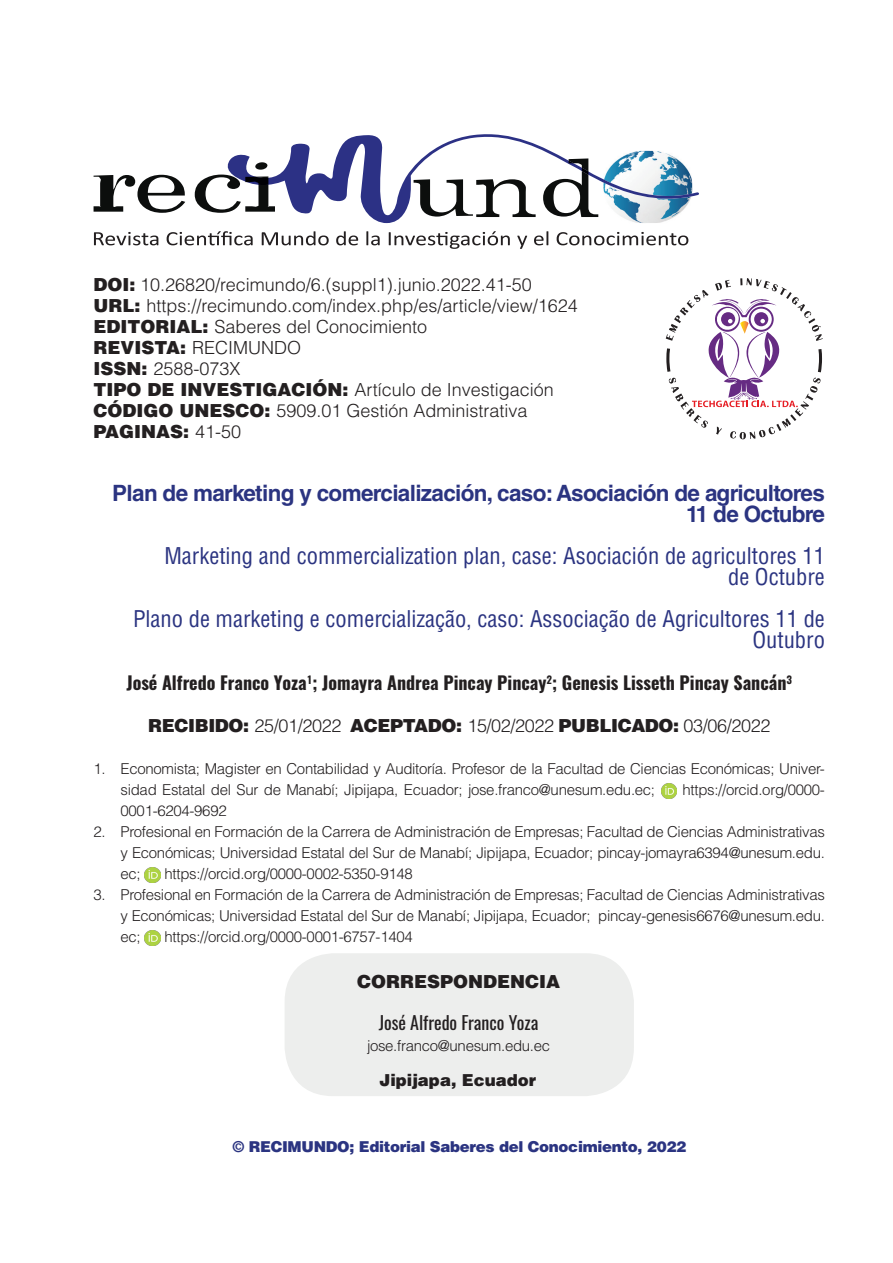
<style>
.page{position:relative;width:893px;height:1263px;background:#fff}
.page>*{position:absolute;margin:0;border:0;box-sizing:border-box;transform-origin:0 0}
.t1{font:condensed 22.5px "Helvetica LT Std";color:#2b3481}
.t2{font:700 22.5px/21px "Helvetica LT Std";letter-spacing:-.03em;color:#2b3481;text-align:right}
.t3{font:300 18px "Helvetica LT Std";color:#231f20}
.t4{font:700 18px "Oswald";color:#231f20}
.t5{font:300 18px "Helvetica LT Std";letter-spacing:-.02em;color:#231f20}
.t6{font:900 18px "Helvetica LT Std";color:#231f20}
.t7{font:18px "Oswald";color:#231f20}
.t8{font:900 16.5px "Helvetica LT Std";color:#231f20}
.t9{font:300 15px/21px "Helvetica LT Std";letter-spacing:-.02em;color:#231f20;text-align:justify}
.t10{font:900 15px "Helvetica LT Std";letter-spacing:-.02em;color:#2b3481}
.s1{font-weight:900}
.s2{font-weight:300}
</style>
<div class="page">
<svg style="left:94px;top:175px;width:91px;height:38px"></svg>
<svg style="left:195px;top:134px;width:504px;height:89px"></svg>
<svg style="left:94px;top:232px;width:64px;height:13px"></svg>
<svg style="left:167px;top:231px;width:86px;height:14px"></svg>
<svg style="left:262px;top:231px;width:67px;height:14px"></svg>
<svg style="left:336px;top:231px;width:22px;height:14px"></svg>
<svg style="left:366px;top:231px;width:14px;height:14px"></svg>
<svg style="left:389px;top:231px;width:121px;height:18px"></svg>
<svg style="left:517px;top:236px;width:10px;height:13px"></svg>
<svg style="left:534px;top:231px;width:14px;height:14px"></svg>
<svg style="left:557px;top:232px;width:131px;height:13px"></svg>
<img style="left:661px;top:783px;width:16px;height:16px">
<img style="left:145px;top:867px;width:15px;height:16px">
<img style="left:145px;top:930px;width:15px;height:16px">
<div style="left:285px;top:953px;width:349px;height:143px;background:#edeeed;border-radius:49px"></div>
<svg style="left:666px;top:278px;width:157px;height:161px"></svg>
<p class="t3" style="left:94px;top:273px;width:440px"><span class="s1">DOI:</span> 10.26820/recimundo/6.(suppl1).junio.2022.41-50</p>
<p class="t3" style="left:94px;top:294px;width:486px"><span class="s1">URL:</span> https://recimundo.com/index.php/es/article/view/1624</p>
<p class="t3" style="left:94px;top:315px;width:335px"><span class="s1">EDITORIAL:</span> Saberes del Conocimiento</p>
<p class="t3" style="left:94px;top:336px;width:209px"><span class="s1">REVISTA:</span> RECIMUNDO</p>
<p class="t3" style="left:94px;top:357px;width:149px"><span class="s1">ISSN:</span> 2588-073X</p>
<p class="t3" style="left:94px;top:378px;width:462px"><span class="s1">TIPO DE INVESTIGACIÓN:</span> Artículo de Investigación</p>
<p class="t3" style="left:94px;top:399px;width:436px"><span class="s1">CÓDIGO UNESCO:</span> 5909.01 Gestión Administrativa</p>
<p class="t6" style="left:94px;top:420px;width:149px">PAGINAS: <span class="s2">41-50</span></p>
<p class="t2" style="left:112px;top:482px;width:714px">Plan de marketing y comercialización, caso: Asociación de agricultores<br>11 de Octubre</p>
<p class="t1" style="left:164px;top:542px;width:662px">Marketing and commercialization plan, case: Asociación de agricultores 11</p>
<p class="t1" style="left:728px;top:563px;width:98px">de Octubre</p>
<p class="t1" style="left:133px;top:605px;width:693px">Plano de marketing e comercialização, caso: Associação de Agricultores 11 de</p>
<p class="t1" style="left:752px;top:626px;width:74px">Outubro</p>
<p class="t4" style="left:126px;top:673px;width:667px">José Alfredo Franco Yoza<sup>1</sup>; Jomayra Andrea Pincay Pincay<sup>2</sup>; Genesis Lisseth Pincay Sancán<sup>3</sup></p>
<p class="t5" style="left:148px;top:714px;width:624px"><span class="s1">RECIBIDO:</span> 25/01/2022 <span class="s1">ACEPTADO:</span> 15/02/2022 <span class="s1">PUBLICADO:</span> 03/06/2022</p>
<p class="t9" style="left:121px;top:758px;width:706px;text-indent:-27px">1. Economista; Magister en Contabilidad y Auditoría. Profesor de la Facultad de Ciencias Económicas; Univer&shy;sidad Estatal del Sur de Manabí; Jipijapa, Ecuador; jose.franco@unesum.edu.ec;</p>
<p class="t9" style="left:683px;top:779px;width:144px">https://orcid.org/0000-</p>
<p class="t9" style="left:121px;top:800px;width:108px">0001-6204-9692</p>
<p class="t9" style="left:121px;top:821px;width:706px;text-indent:-27px">2. Profesional en Formación de la Carrera de Administración de Empresas; Facultad de Ciencias Administrativas y Económicas; Universidad Estatal del Sur de Manabí; Jipijapa, Ecuador; pincay-jomayra6394@unesum.edu. ec;</p>
<p class="t9" style="left:165px;top:863px;width:250px">https://orcid.org/0000-0002-5350-9148</p>
<p class="t9" style="left:121px;top:884px;width:706px;text-indent:-27px">3. Profesional en Formación de la Carrera de Administración de Empresas; Facultad de Ciencias Administrativas y Económicas; Universidad Estatal del Sur de Manabí; Jipijapa, Ecuador; pincay-genesis6676@unesum.edu. ec;</p>
<p class="t9" style="left:165px;top:926px;width:250px">https://orcid.org/0000-0001-6757-1404</p>
<p class="t6" style="left:357px;top:969px;width:204px">CORRESPONDENCIA</p>
<p class="t7" style="left:379px;top:1006px;width:161px">José Alfredo Franco Yoza</p>
<p class="t9" style="left:367px;top:1035px;width:185px">jose.franco@unesum.edu.ec</p>
<p class="t8" style="left:379px;top:1070px;width:158px">Jipijapa, Ecuador</p>
<p class="t10" style="left:232px;top:1137px;width:455px">© RECIMUNDO; Editorial Saberes del Conocimiento, 2022</p>
</div>
